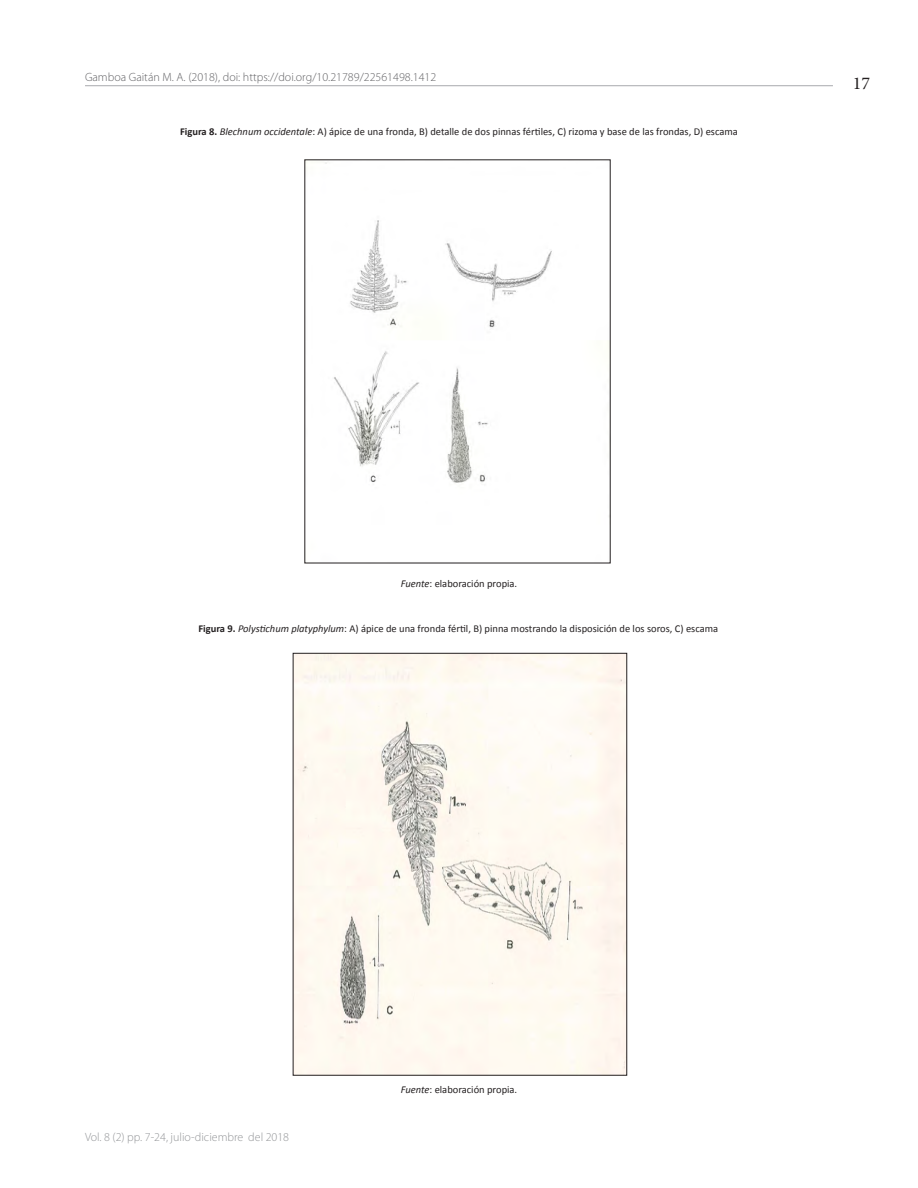
<style>
.page{position:relative;width:918px;height:1188px;background:#fff}
.page>*{position:absolute;margin:0;border:0;box-sizing:border-box;transform-origin:0 0}
.t1{font:18px "Minion Pro";color:#231f20}
.t2{font:300 12px "Myriad Pro";color:#636366}
.t3{font:300 12px "Myriad Pro";color:#939598}
.TEXTO_ESPAÑOL{font:10.5px "Calibri";color:#231f20}
.FIGURAS{font:10.5px "Calibri";color:#231f20}
.s1{font-weight:700}
.s2{font-style:italic}
</style>
<div class="page">
<hr style="left:85px;top:85px;width:748px;height:1px;background:#a8a9ad">
<img style="left:325px;top:162px;width:227px;height:321px">
<img style="left:295px;top:655px;width:330px;height:418px">
<div style="left:293px;top:653px;width:334px;height:422px;border:1px solid #231f20"></div>
<p class="t2" style="left:85px;top:70px;width:353px">Gamboa Gaitán M. A. (2018), doi: https://doi.org/10.21789/22561498.1412</p>
<h1 class="t1" style="left:853px;top:71px;width:19px">17</h1>
<p class="TEXTO_ESPAÑOL" style="left:180px;top:125px;width:559px"><span class="s1">Figura 8.</span> <span class="s2">Blechnum occidentale</span>: A) ápice de una fronda, B) detalle de dos pinnas fértiles, C) rizoma y base de las frondas, D) escama</p>
<p class="FIGURAS" style="left:401px;top:577px;width:118px"><span class="s2">Fuente</span>: elaboración propia.</p>
<p class="TEXTO_ESPAÑOL" style="left:198px;top:622px;width:521px"><span class="s1">Figura 9.</span> <span class="s2">Polystichum platyphylum</span>: A) ápice de una fronda fértil, B) pinna mostrando la disposición de los soros, C) escama</p>
<p class="t3" style="left:85px;top:1130px;width:206px">Vol. 8 (2) pp. 7-24, julio-diciembre del 2018</p>
<p class="FIGURAS" style="left:401px;top:1082px;width:118px"><span class="s2">Fuente</span>: elaboración propia.</p>
</div>
